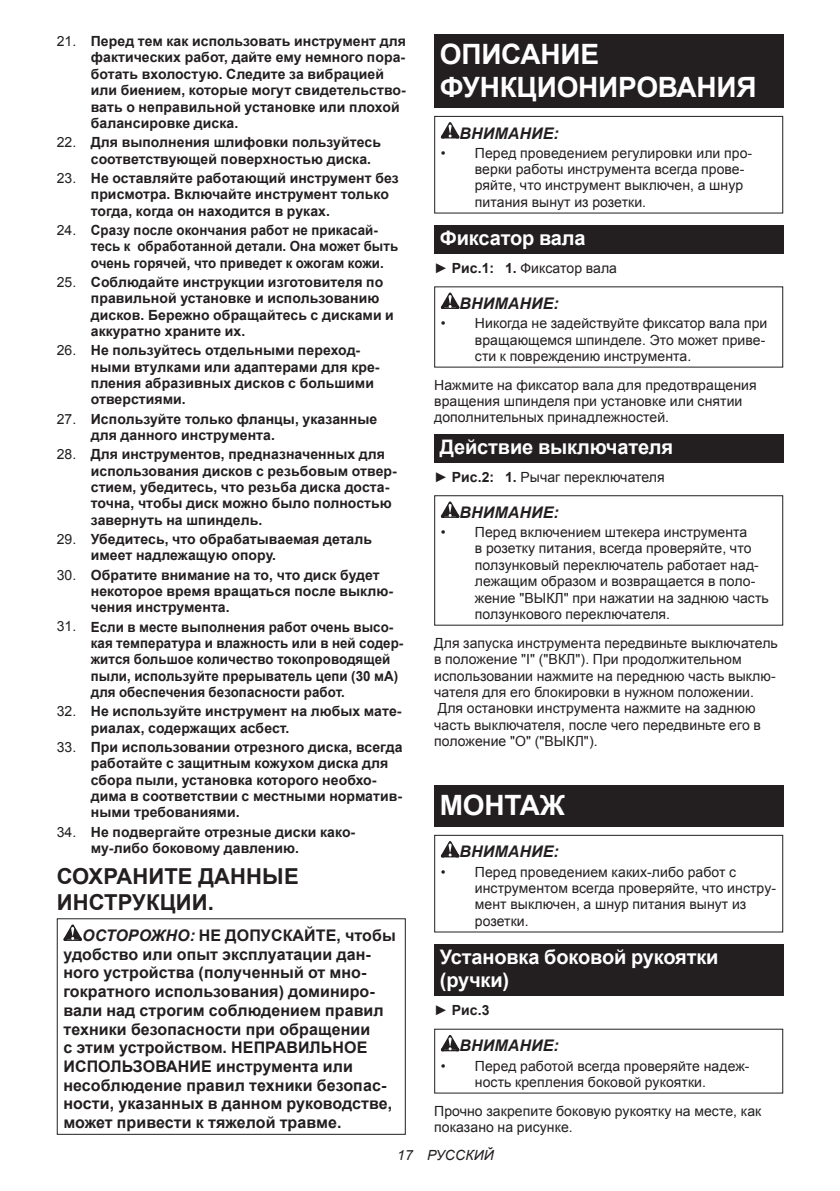
<style>
.page{position:relative;width:840px;height:1191px;background:#fff}
.page>*{position:absolute;margin:0;border:0;box-sizing:border-box;transform-origin:0 0}
.t1{font:700 28px/32.8px "Arial";letter-spacing:-.01em;color:#fff}
.t2{font:700 22px/25.8px "Arial";letter-spacing:.005em;color:#231f20}
.t3{font:700 20px/23.4px "Arial";letter-spacing:-.01em;color:#fff}
.t4{font:700 16px/18.8px "Arial";letter-spacing:.005em;color:#231f20}
.t5{font:italic 700 16px "Arial";letter-spacing:.005em;color:#231f20}
.t6{font:700 14px/16.4px "Arial";letter-spacing:.005em;color:#231f20}
.t7{font:14px/16.4px "Arial";letter-spacing:.005em;color:#231f20}
.t8{font:700 14px/16.4px "Arial";letter-spacing:.005em;color:#231f20;scale:.95 1}
.t9{font:italic 14px "Arial";letter-spacing:.005em;color:#231f20}
.s1{font-weight:400}
.s2{font-style:italic}
.s3{font-weight:700}
</style>
<div class="page">
<svg style="left:63px;top:924px;width:19px;height:17px"></svg>
<div style="left:434px;top:34px;width:348px;height:74px;background:#231f20"></div>
<svg style="left:440px;top:122px;width:19px;height:16px"></svg>
<div style="left:434px;top:116px;width:348px;height:97px;border:1px solid #231f20"></div>
<div style="left:434px;top:225px;width:348px;height:28px;background:#231f20"></div>
<svg style="left:440px;top:292px;width:19px;height:17px"></svg>
<div style="left:434px;top:434px;width:348px;height:28px;background:#231f20"></div>
<svg style="left:440px;top:501px;width:19px;height:17px"></svg>
<div style="left:434px;top:495px;width:348px;height:130px;border:1px solid #231f20"></div>
<div style="left:434px;top:785px;width:348px;height:41px;background:#231f20"></div>
<svg style="left:440px;top:841px;width:19px;height:16px"></svg>
<div style="left:434px;top:835px;width:348px;height:97px;border:1px solid #231f20"></div>
<div style="left:434px;top:943px;width:348px;height:52px;background:#231f20"></div>
<svg style="left:440px;top:1035px;width:19px;height:16px"></svg>
<p class="t6" style="left:91px;top:33px;width:316px;text-indent:-34px"><span class="s1">21.</span> Перед тем как использовать инструмент для фактических работ, дайте ему немного пора&shy;ботать вхолостую. Следите за вибрацией или биением, которые могут свидетельство&shy;вать о неправильной установке или плохой балансировке диска.</p>
<p class="t6" style="left:91px;top:134px;width:291px;text-indent:-34px"><span class="s1">22.</span> Для выполнения шлифовки пользуйтесь соответствующей поверхностью диска.</p>
<p class="t6" style="left:91px;top:170px;width:309px;text-indent:-34px"><span class="s1">23.</span> Не оставляйте работающий инструмент без присмотра. Включайте инструмент только тогда, когда он находится в руках.</p>
<p class="t8" style="left:91px;top:222px;width:325px;text-indent:-34px"><span class="s1">24.</span> Сразу после окончания работ не прикасай&shy;тесь к обработанной детали. Она может быть очень горячей, что приведет к ожогам кожи.</p>
<p class="t6" style="left:91px;top:274px;width:304px;text-indent:-34px"><span class="s1">25.</span> Соблюдайте инструкции изготовителя по правильной установке и использованию дисков. Бережно обращайтесь с дисками и аккуратно храните их.</p>
<p class="t6" style="left:91px;top:342px;width:290px;text-indent:-34px"><span class="s1">26.</span> Не пользуйтесь отдельными переход&shy;ными втулками или адаптерами для кре&shy;пления абразивных дисков с большими отверстиями.</p>
<p class="t6" style="left:91px;top:411px;width:288px;text-indent:-34px"><span class="s1">27.</span> Используйте только фланцы, указанные для данного инструмента.</p>
<p class="t6" style="left:91px;top:446px;width:307px;text-indent:-34px"><span class="s1">28.</span> Для инструментов, предназначенных для использования дисков с резьбовым отвер&shy;стием, убедитесь, что резьба диска доста&shy;точна, чтобы диск можно было полностью завернуть на шпиндель.</p>
<p class="t6" style="left:91px;top:531px;width:282px;text-indent:-34px"><span class="s1">29.</span> Убедитесь, что обрабатываемая деталь имеет надлежащую опору.</p>
<p class="t6" style="left:91px;top:567px;width:304px;text-indent:-34px"><span class="s1">30.</span> Обратите внимание на то, что диск будет некоторое время вращаться после выклю&shy;чения инструмента.</p>
<p class="t8" style="left:91px;top:619px;width:330px;text-indent:-34px"><span class="s1">31.</span> Если в месте выполнения работ очень высо&shy;кая температура и влажность или в ней содер&shy;жится большое количество токопроводящей пыли, используйте прерыватель цепи (30 мА) для обеспечения безопасности работ.</p>
<p class="t6" style="left:91px;top:703px;width:312px;text-indent:-34px"><span class="s1">32.</span> Не используйте инструмент на любых мате&shy;риалах, содержащих асбест.</p>
<p class="t6" style="left:91px;top:739px;width:313px;text-indent:-34px"><span class="s1">33.</span> При использовании отрезного диска, всегда работайте с защитным кожухом диска для сбора пыли, установка которого необхо&shy;дима в соответствии с местными норматив&shy;ными требованиями.</p>
<p class="t6" style="left:91px;top:824px;width:266px;text-indent:-34px"><span class="s1">34.</span> Не подвергайте отрезные диски како&shy;му-либо боковому давлению.</p>
<h2 class="t2" style="left:57px;top:864px;width:243px">СОХРАНИТЕ ДАННЫЕ<br>ИНСТРУКЦИИ.</h2>
<p class="t4" style="left:63px;top:926px;width:333px;text-indent:19px"><span class="s2">ОСТОРОЖНО:</span> НЕ ДОПУСКАЙТЕ, чтобы удобство или опыт эксплуатации дан&shy;ного устройства (полученный от мно&shy;гократного использования) доминиро&shy;вали над строгим соблюдением правил техники безопасности при обращении<br>с этим устройством. НЕПРАВИЛЬНОЕ ИСПОЛЬЗОВАНИЕ инструмента или несоблюдение правил техники безопас&shy;ности, указанных в данном руководстве, может привести к тяжелой травме.</p>
<h1 class="t1" style="left:439px;top:38px;width:318px">ОПИСАНИЕ<br>ФУНКЦИОНИРОВАНИЯ</h1>
<p class="t5" style="left:459px;top:122px;width:101px">ВНИМАНИЕ:</p>
<p class="t7" style="left:474px;top:145px;width:278px;text-indent:-34px">• Перед проведением регулировки или про&shy;верки работы инструмента всегда прове&shy;ряйте, что инструмент выключен, а шнур питания вынут из розетки.</p>
<h3 class="t3" style="left:439px;top:227px;width:147px">Фиксатор вала</h3>
<p class="t7" style="left:434px;top:260px;width:184px">► <span class="s3">Рис.1: 1.</span> Фиксатор вала</p>
<p class="t5" style="left:459px;top:293px;width:101px">ВНИМАНИЕ:</p>
<p class="t7" style="left:474px;top:315px;width:294px;text-indent:-34px">• Никогда не задействуйте фиксатор вала при вращающемся шпинделе. Это может приве&shy;сти к повреждению инструмента.</p>
<p class="t7" style="left:434px;top:377px;width:324px">Нажмите на фиксатор вала для предотвращения вращения шпинделя при установке или снятии дополнительных принадлежностей.</p>
<h3 class="t3" style="left:439px;top:436px;width:235px">Действие выключателя</h3>
<p class="t7" style="left:434px;top:468px;width:232px">► <span class="s3">Рис.2: 1.</span> Рычаг переключателя</p>
<p class="t5" style="left:459px;top:501px;width:101px">ВНИМАНИЕ:</p>
<p class="t7" style="left:474px;top:524px;width:295px;text-indent:-34px">• Перед включением штекера инструмента<br>в розетку питания, всегда проверяйте, что ползунковый переключатель работает над&shy;лежащим образом и возвращается в поло&shy;жение "ВЫКЛ" при нажатии на заднюю часть ползункового переключателя.</p>
<p class="t7" style="left:434px;top:635px;width:345px">Для запуска инструмента передвиньте выключатель в положение "I" ("ВКЛ"). При продолжительном использовании нажмите на переднюю часть выклю&shy;чателя для его блокировки в нужном положении.<br>Для остановки инструмента нажмите на заднюю часть выключателя, после чего передвиньте его в положение "О" ("ВЫКЛ").</p>
<h1 class="t1" style="left:439px;top:790px;width:127px">МОНТАЖ</h1>
<p class="t5" style="left:459px;top:841px;width:101px">ВНИМАНИЕ:</p>
<p class="t7" style="left:474px;top:863px;width:302px;text-indent:-34px">• Перед проведением каких-либо работ с инструментом всегда проверяйте, что инстру&shy;мент выключен, а шнур питания вынут из розетки.</p>
<h3 class="t3" style="left:439px;top:945px;width:280px">Установка боковой рукоятки (ручки)</h3>
<p class="t6" style="left:434px;top:1002px;width:57px"><span class="s1">►</span> Рис.3</p>
<p class="t5" style="left:459px;top:1035px;width:101px">ВНИМАНИЕ:</p>
<p class="t7" style="left:474px;top:1057px;width:276px;text-indent:-34px">• Перед работой всегда проверяйте надеж&shy;ность крепления боковой рукоятки.</p>
<p class="t7" style="left:434px;top:1102px;width:328px">Прочно закрепите боковую рукоятку на месте, как показано на рисунке.</p>
<p class="t9" style="left:397px;top:1146px;width:98px">17 РУССКИЙ</p>
</div>
